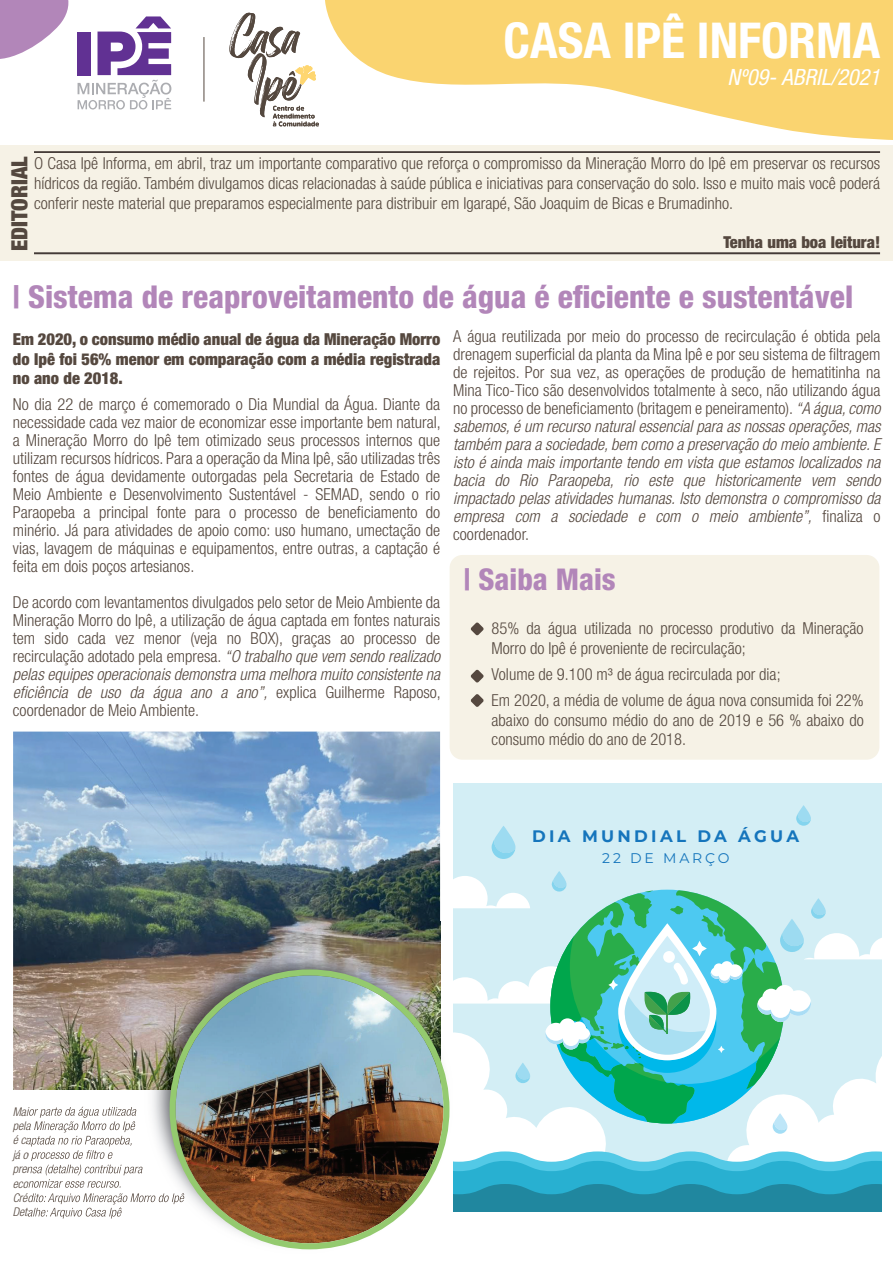
<style>
.page{position:relative;width:893px;height:1263px;background:#fff}
.page>*{position:absolute;margin:0;border:0;box-sizing:border-box;transform-origin:0 0}
.t1{font:700 condensed 49.5px "Helvetica Neue LT Std";color:#fff}
.t2{font:800 condensed 31.5px "Helvetica Neue LT Std";color:#b286b9}
.t3{font:800 condensed 30px "Helvetica Neue LT Std";color:#b286b9}
.t4{font:italic condensed 22.5px "Helvetica Neue LT Std";color:#fff}
.t5{font:900 condensed 22.5px "Helvetica Neue LT Std";color:#54483f}
.t6{font:700 16.65px "Montserrat";letter-spacing:.2em;color:#1575bc}
.t7{font:300 condensed 16.5px/18px "Helvetica Neue LT Std";color:#55483f;text-align:justify}
.t8{font:italic 300 condensed 16.5px/18px "Helvetica Neue LT Std";color:#55483f;text-align:justify}
.t9{font:900 condensed 16.5px/19.8px "Helvetica Neue LT Std";color:#55483f;text-align:justify}
.t10{font:13.95px "Montserrat";letter-spacing:.2em;color:#1575bc}
.s1{font-style:italic}
.s2{font-style:normal}
</style>
<div class="page">
<svg style="left:325px;top:0;width:568px;height:140px;fill:#fad470"></svg>
<svg style="left:0;top:0;width:69px;height:59px"></svg>
<hr style="left:204px;top:37px;width:1px;height:65px;background:#54483f">
<svg style="left:230px;top:13px;width:89px;height:113px"></svg>
<div style="left:0;top:145px;width:893px;height:115px;background:#f6f2e6"></div>
<svg style="left:34px;top:151px;width:846px;height:2px;background:#554c47"></svg>
<svg style="left:34px;top:252px;width:846px;height:2px;background:#5f5651"></svg>
<svg style="left:78px;top:16px;width:93px;height:94px"></svg>
<div style="left:450px;top:555px;width:429px;height:205px;background:#f6f2e6;border-radius:13px"></div>
<svg style="left:471px;top:622px;width:13px;height:13px"></svg>
<svg style="left:471px;top:670px;width:13px;height:13px"></svg>
<svg style="left:471px;top:694px;width:13px;height:13px"></svg>
<img style="left:13px;top:731px;width:427px;height:359px">
<img style="left:440px;top:922px;width:28px;height:290px">
<img style="left:31px;top:1090px;width:287px;height:160px">
<img style="left:468px;top:1211px;width:49px;height:1px">
<img style="left:29px;top:1107px;width:107px;height:11px">
<img style="left:29px;top:1121px;width:106px;height:11px">
<img style="left:29px;top:1135px;width:103px;height:11px">
<img style="left:31px;top:1150px;width:81px;height:11px">
<img style="left:29px;top:1165px;width:114px;height:10px">
<img style="left:29px;top:1179px;width:92px;height:9px">
<img style="left:29px;top:1193px;width:141px;height:11px">
<img style="left:29px;top:1207px;width:93px;height:11px">
<img style="left:29px;top:922px;width:411px;height:168px">
<img style="left:170px;top:969px;width:279px;height:280px">
<div style="left:453px;top:783px;width:428px;height:428px;background:#d3eef5"></div>
<svg style="left:492px;top:826px;width:23px;height:33px"></svg>
<svg style="left:796px;top:805px;width:15px;height:21px"></svg>
<svg style="left:453px;top:871px;width:428px;height:340px"></svg>
<h1 class="t1" style="left:504px;top:11px;width:378px">CASA IPÊ INFORMA</h1>
<h3 class="t4" style="left:728px;top:64px;width:154px">Nº09- ABRIL/2021</h3>
<h3 class="t5" style="left:6px;top:251px;width:96px;rotate:-90deg">EDITORIAL</h3>
<p class="t7" style="left:34px;top:153px;width:848px;line-height:19.8px">O Casa Ipê Informa, em abril, traz um importante comparativo que reforça o compromisso da Mineração Morro do Ipê em preservar os recursos hídricos da região. Também divulgamos dicas relacionadas à saúde pública e iniciativas para conservação do solo. Isso e muito mais você poderá conferir neste material que preparamos especialmente para distribuir em Igarapé, São Joaquim de Bicas e Brumadinho.</p>
<p class="t9" style="left:723px;top:232px;width:158px">Tenha uma boa leitura!</p>
<h2 class="t2" style="left:13px;top:278px;width:842px">| Sistema de reaproveitamento de água é eficiente e sustentável</h2>
<p class="t9" style="left:13px;top:329px;width:429px">Em 2020, o consumo médio anual de água da Mineração Morro do Ipê foi 56% menor em comparação com a média registrada no ano de 2018.</p>
<p class="t7" style="left:13px;top:395px;width:429px">No dia 22 de março é comemorado o Dia Mundial da Água. Diante da necessidade cada vez maior de economizar esse importante bem natural, a Mineração Morro do Ipê tem otimizado seus processos internos que utilizam recursos hídricos. Para a operação da Mina Ipê, são utilizadas três fontes de água devidamente outorgadas pela Secretaria de Estado de Meio Ambiente e Desenvolvimento Sustentável - SEMAD, sendo o rio Paraopeba a principal fonte para o processo de beneficiamento do minério. Já para atividades de apoio como: uso humano, umectação de vias, lavagem de máquinas e equipamentos, entre outras, a captação é feita em dois poços artesianos.</p>
<p class="t7" style="left:13px;top:593px;width:429px">De acordo com levantamentos divulgados pelo setor de Meio Ambiente da Mineração Morro do Ipê, a utilização de água captada em fontes naturais tem sido cada vez menor (veja no BOX), graças ao processo de recirculação adotado pela empresa. <span class="s1">“O trabalho que vem sendo realizado pelas equipes operacionais demonstra uma melhora muito consistente na eficiência de uso da água ano a ano”,</span> explica Guilherme Raposo, coordenador de Meio Ambiente.</p>
<p class="t8" style="left:453px;top:327px;width:429px"><span class="s2">A água reutilizada por meio do processo de recirculação é obtida pela drenagem superficial da planta da Mina Ipê e por seu sistema de filtragem de rejeitos. Por sua vez, as operações de produção de hematitinha na Mina Tico-Tico são desenvolvidos totalmente à seco, não utilizando água no processo de beneficiamento (britagem e peneiramento).</span> “A água, como sabemos, é um recurso natural essencial para as nossas operações, mas também para a sociedade, bem como a preservação do meio ambiente. E isto é ainda mais importante tendo em vista que estamos localizados na bacia do Rio Paraopeba, rio este que historicamente vem sendo impactado pelas atividades humanas. Isto demonstra o compromisso da empresa com a sociedade e com o meio ambiente”, <span class="s2">finaliza o coordenador.</span></p>
<h3 class="t3" style="left:464px;top:560px;width:153px">| Saiba Mais</h3>
<p class="t7" style="left:492px;top:618px;width:374px;line-height:19.8px">85% da água utilizada no processo produtivo da Mineração<br>Morro do Ipê é proveniente de recirculação;</p>
<p class="t7" style="left:492px;top:661px;width:374px;line-height:25.8px">Volume de 9.100 m³ de água recirculada por dia;<br>Em 2020, a média de volume de água nova consumida foi 22%</p>
<p class="t7" style="left:492px;top:710px;width:374px;line-height:19.8px">abaixo do consumo médio do ano de 2019 e 56 % abaixo do consumo médio do ano de 2018.</p>
<p class="t6" style="left:532px;top:824px;width:268px">DIA MUNDIAL DA ÁGUA</p>
<p class="t10" style="left:602px;top:849px;width:129px">22 DE MARÇO</p>
</div>
